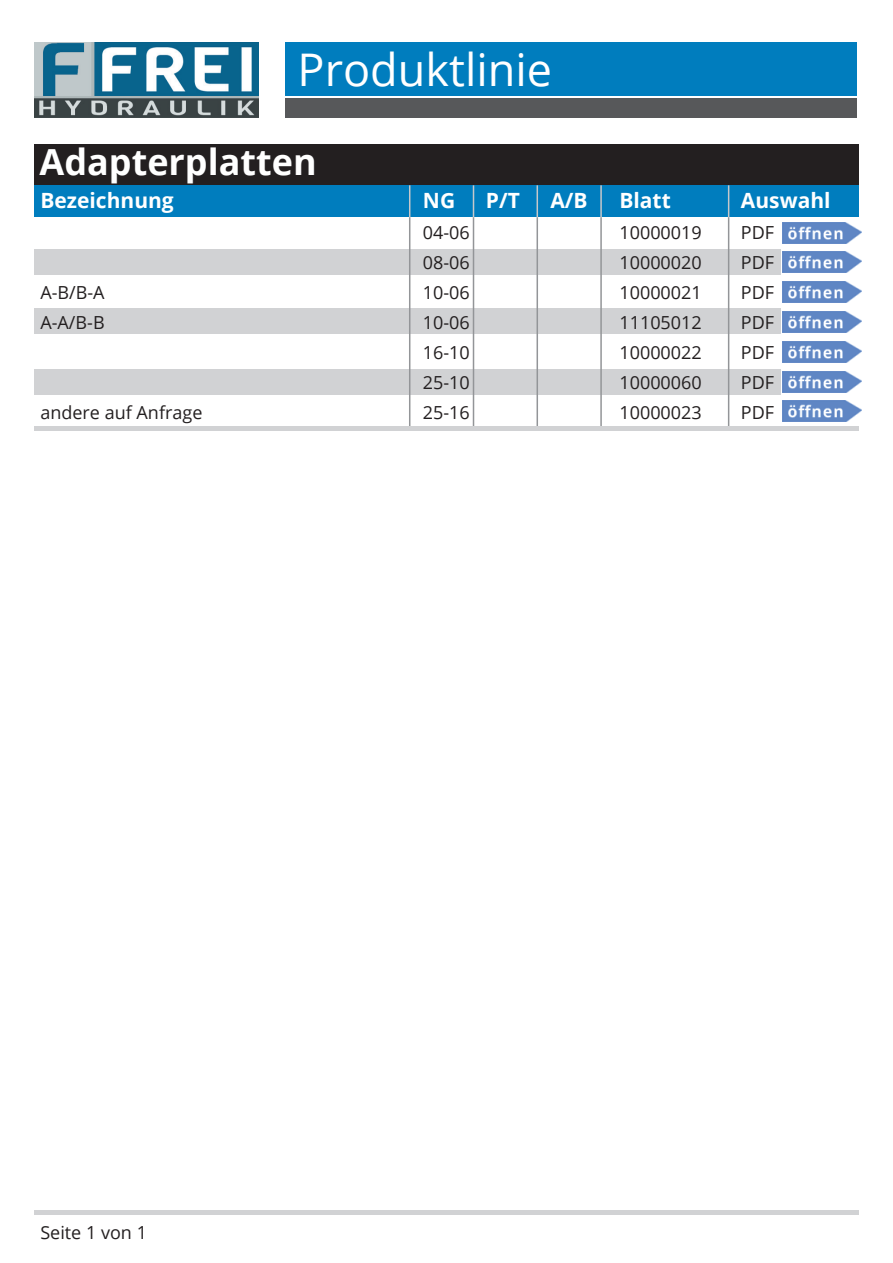
<style>
.page{position:relative;width:893px;height:1263px;background:#fff}
.page>*{position:absolute;margin:0;border:0;box-sizing:border-box;transform-origin:0 0}
.t1{font:45px "Open Sans";color:#fff}
.t2{font:700 36px "Open Sans";color:#fff}
.t3{font:700 21px "Open Sans";color:#fff}
.t4{font:18px "Open Sans";color:#231f20}
</style>
<div class="page">
<div style="left:285px;top:43px;width:572px;height:53px;background:#007dbe"></div>
<img style="left:34px;top:43px;width:225px;height:74px">
<div style="left:285px;top:98px;width:572px;height:20px;background:#57585a"></div>
<div style="left:34px;top:1210px;width:825px;height:5px;background:#d1d2d4"></div>
<div style="left:34px;top:185px;width:825px;height:32px;background:#007dbe"></div>
<div style="left:34px;top:145px;width:825px;height:40px;background:#231f20"></div>
<div style="left:34px;top:249px;width:746px;height:26px;background:#d1d2d4"></div>
<div style="left:34px;top:309px;width:746px;height:25px;background:#d1d2d4"></div>
<div style="left:34px;top:369px;width:746px;height:26px;background:#d1d2d4"></div>
<hr style="left:409px;top:185px;width:1px;height:32px;background:#c7c8ca">
<hr style="left:409px;top:217px;width:1px;height:209px;background:#939598">
<hr style="left:473px;top:185px;width:1px;height:32px;background:#c7c8ca">
<hr style="left:473px;top:217px;width:1px;height:209px;background:#939598">
<hr style="left:536px;top:185px;width:2px;height:32px;background:#c7c8ca">
<hr style="left:536px;top:217px;width:2px;height:209px;background:#939598">
<hr style="left:600px;top:185px;width:2px;height:32px;background:#c7c8ca">
<hr style="left:600px;top:217px;width:2px;height:209px;background:#939598">
<hr style="left:728px;top:185px;width:1px;height:32px;background:#c7c8ca">
<hr style="left:728px;top:217px;width:1px;height:209px;background:#939598">
<div style="left:34px;top:426px;width:825px;height:5px;background:#d1d2d4"></div>
<img style="left:782px;top:222px;width:79px;height:21px">
<img style="left:782px;top:252px;width:79px;height:21px">
<img style="left:782px;top:282px;width:79px;height:21px">
<img style="left:782px;top:311px;width:79px;height:21px">
<img style="left:782px;top:341px;width:79px;height:21px">
<img style="left:782px;top:371px;width:79px;height:21px">
<img style="left:782px;top:401px;width:79px;height:21px">
<h1 class="t1" style="left:298px;top:39px;width:256px">Produktlinie</h1>
<h2 class="t2" style="left:40px;top:137px;width:279px">Adapterplatten</h2>
<p class="t3" style="left:40px;top:186px;width:135px">Bezeichnung</p>
<p class="t3" style="left:423px;top:186px;width:34px">NG</p>
<p class="t3" style="left:486px;top:186px;width:36px">P/T</p>
<p class="t3" style="left:550px;top:186px;width:39px">A/B</p>
<p class="t3" style="left:619px;top:186px;width:53px">Blatt</p>
<p class="t3" style="left:741px;top:186px;width:91px">Auswahl</p>
<p class="t4" style="left:423px;top:220px;width:48px">04-06</p>
<p class="t4" style="left:619px;top:220px;width:84px">10000019</p>
<p class="t4" style="left:741px;top:220px;width:35px">PDF</p>
<p class="t4" style="left:423px;top:250px;width:48px">08-06</p>
<p class="t4" style="left:619px;top:250px;width:84px">10000020</p>
<p class="t4" style="left:741px;top:250px;width:35px">PDF</p>
<p class="t4" style="left:40px;top:280px;width:66px">A-B/B-A</p>
<p class="t4" style="left:423px;top:280px;width:48px">10-06</p>
<p class="t4" style="left:619px;top:280px;width:84px">10000021</p>
<p class="t4" style="left:741px;top:280px;width:35px">PDF</p>
<p class="t4" style="left:40px;top:310px;width:66px">A-A/B-B</p>
<p class="t4" style="left:423px;top:310px;width:48px">10-06</p>
<p class="t4" style="left:619px;top:310px;width:84px">11105012</p>
<p class="t4" style="left:741px;top:310px;width:35px">PDF</p>
<p class="t4" style="left:423px;top:340px;width:48px">16-10</p>
<p class="t4" style="left:619px;top:340px;width:84px">10000022</p>
<p class="t4" style="left:741px;top:340px;width:35px">PDF</p>
<p class="t4" style="left:423px;top:370px;width:48px">25-10</p>
<p class="t4" style="left:619px;top:370px;width:84px">10000060</p>
<p class="t4" style="left:741px;top:370px;width:35px">PDF</p>
<p class="t4" style="left:40px;top:400px;width:164px">andere auf Anfrage</p>
<p class="t4" style="left:423px;top:400px;width:48px">25-16</p>
<p class="t4" style="left:619px;top:400px;width:84px">10000023</p>
<p class="t4" style="left:741px;top:400px;width:35px">PDF</p>
<p class="t4" style="left:40px;top:1219px;width:108px">Seite 1 von 1</p>
</div>
